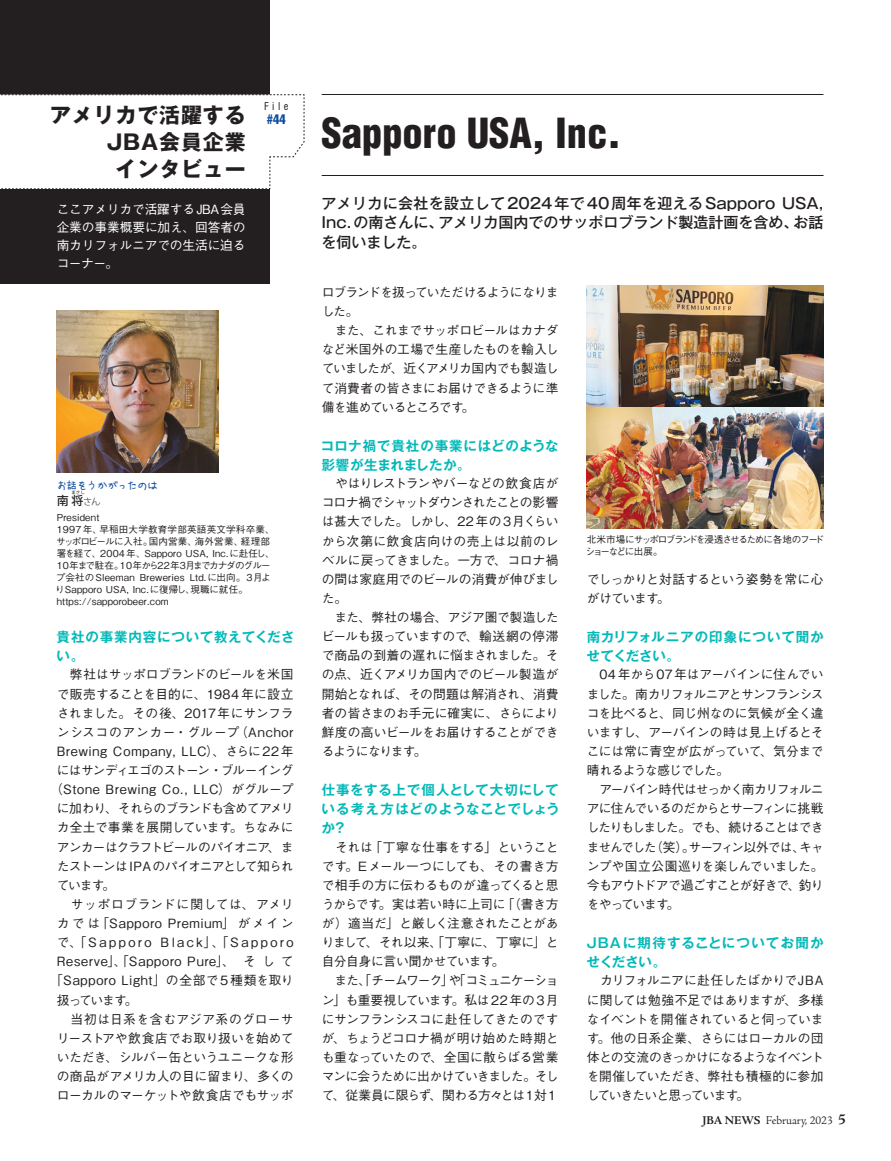
<style>
.page{position:relative;width:891px;height:1161px;background:#fff}
.page>*{position:absolute;margin:0;border:0;box-sizing:border-box;transform-origin:0 0}
.t1{font:900 condensed 40.5px "Helvetica LT Std";color:#231f20}
.t2{font:700 21px/27px "Gothic MB101 Pro";letter-spacing:.04em;color:#231f20;text-align:right}
.t3{font:500 15px/19.5px "Gothic MB101 Pro";color:#231f20;text-align:justify}
.t4{font:700 13.5px/19.2px "Gothic MB101 Pro De";letter-spacing:.05em;color:#03b9b8}
.t5{font:700 13.5px/19.2px "Gothic MB101 Pro De";letter-spacing:.075em;color:#03b9b8}
.t6{font:13.5px "Helvetica LT Std Comp";color:#0d4da1}
.t7{font:500 12.75px/19.2px "Gothic BBB Pro";letter-spacing:-.035em;color:#231f20}
.t8{font:500 12.75px/19.2px "Gothic BBB Pro";letter-spacing:-.06em;color:#231f20}
.t9{font:500 12.75px/18px "Gothic BBB Pro";letter-spacing:-.015em;color:#fff;text-align:justify}
.t10{font:500 12.75px "Gothic BBB Pro";letter-spacing:.065em;color:#231f20}
.t11{font:500 12.75px "Gothic BBB Pro";letter-spacing:.06em;color:#231f20}
.t12{font:500 12.75px "Gothic BBB Pro";letter-spacing:.04em;color:#231f20}
.t13{font:500 12.75px "Gothic BBB Pro";letter-spacing:.2em;color:#231f20}
.t14{font:500 12.75px "Gothic BBB Pro";letter-spacing:.05em;color:#231f20}
.t15{font:500 12.75px "Gothic BBB Pro";letter-spacing:.055em;color:#231f20}
.t16{font:500 12.75px "Gothic BBB Pro";letter-spacing:-.065em;color:#231f20}
.t17{font:500 12.75px "Gothic BBB Pro";letter-spacing:.01em;color:#231f20}
.t18{font:500 12.75px "Gothic BBB Pro";letter-spacing:-.005em;color:#231f20}
.t19{font:500 12.75px "Gothic BBB Pro";letter-spacing:-.055em;color:#231f20}
.t20{font:500 12.75px "Gothic BBB Pro";letter-spacing:-.07em;color:#231f20}
.t21{font:500 12.75px "Gothic BBB Pro";letter-spacing:-.075em;color:#231f20}
.t22{font:500 12.75px "Gothic BBB Pro";letter-spacing:-.01em;color:#231f20}
.t23{font:500 12.75px "Gothic BBB Pro";letter-spacing:.035em;color:#231f20}
.t24{font:500 12.75px "Gothic BBB Pro";letter-spacing:.025em;color:#231f20}
.t25{font:300 12px "Adobe Jenson Pro";color:#231f20}
.t26{font:500 12px "Koz Go Pro";color:#231f20}
.t27{font:10.5px "aquafont";letter-spacing:-.04em;color:#0d4da1}
.t28{font:condensed 10.5px "Helvetica LT Std";color:#231f20}
.t29{font:500 9.6px/12px "Gothic BBB Pro";letter-spacing:.02em;color:#231f20}
.t30{font:500 9.6px/12px "Gothic BBB Pro";letter-spacing:-.13em;color:#231f20}
.t31{font:300 9px "Koz Go Pro";color:#231f20}
.t32{font:500 4.5px "Koz Go Pro";color:#231f20}
.s1{font-weight:700}
.s2{font-weight:700;font-size:15px}
</style>
<div class="page">
<div style="left:0;top:0;width:270px;height:284px;background:#231f20"></div>
<div style="left:0;top:94px;width:305px;height:96px;background:#fff"></div>
<hr style="left:322px;top:94px;width:502px;height:1px;background:#231f20">
<hr style="left:322px;top:175px;width:502px;height:1px;background:#231f20">
<img style="left:57px;top:310px;width:162px;height:162px">
<img style="left:587px;top:286px;width:236px;height:243px">
<h2 class="t2" style="left:50px;top:99px;width:197px">アメリカで活躍する<br>JBA会員企業<br>インタビュー</h2>
<p class="t28" style="left:264px;top:100px;width:26px">File</p>
<p class="t6" style="left:267px;top:111px;width:20px">#44</p>
<p class="t9" style="left:57px;top:198px;width:191px">ここアメリカで活躍するJBA会員企業の事業概要に加え、回答者の南カリフォルニアでの生活に迫るコーナー。</p>
<p class="t27" style="left:57px;top:480px;width:103px">お話をうかがったのは</p>
<p class="t26" style="left:57px;top:493px;width:28px">南 将</p>
<p class="t32" style="left:71px;top:489px;width:15px">まさし</p>
<p class="t31" style="left:83px;top:496px;width:19px">さん</p>
<p class="t29" style="left:55px;top:511px;width:221px">President<br>1997年、早稲田大学教育学部英語英文学科卒業、サッポロビールに入社。国内営業、海外営業、経理部署を経て、2004年、Sapporo USA, Inc.に赴任し、<br>10年まで駐在。10年から22年3月までカナダのグループ会社のSleeman Breweries Ltd.に出向。3月よりSapporo USA, Inc.に復帰し、現職に就任。https://sapporobeer.com</p>
<p class="t4" style="left:57px;top:625px;width:239px">貴社の事業内容について教えてください。</p>
<p class="t7" style="left:57px;top:663px;width:238px">　弊社はサッポロブランドのビールを米国</p>
<p class="t17" style="left:57px;top:684px;width:238px">で販売することを目的に、1984年に設立</p>
<p class="t18" style="left:57px;top:703px;width:238px">されました。その後、2017年にサンフラ</p>
<p class="t15" style="left:57px;top:722px;width:238px">ンシスコのアンカー・グループ（Anchor</p>
<p class="t11" style="left:57px;top:741px;width:238px">Brewing Company, LLC）、さらに22年</p>
<p class="t19" style="left:57px;top:760px;width:238px">にはサンディエゴのストーン・ブルーイング</p>
<p class="t12" style="left:50px;top:779px;width:245px">（Stone Brewing Co., LLC）がグループ</p>
<p class="t20" style="left:57px;top:798px;width:238px">に加わり、それらのブランドも含めてアメリ</p>
<p class="t7" style="left:57px;top:816px;width:238px">カ全土で事業を展開しています。ちなみに</p>
<p class="t21" style="left:57px;top:837px;width:238px">アンカーはクラフトビールのパイオニア、ま</p>
<p class="t16" style="left:57px;top:856px;width:238px">たストーンは IPAのパイオニアとして知られ</p>
<p class="t7" style="left:57px;top:874px;width:60px">ています。</p>
<p class="t23" style="left:57px;top:894px;width:238px">　サッポロブランドに関しては、アメリ</p>
<p class="t10" style="left:57px;top:913px;width:238px">カでは「Sapporo Premium」がメイン</p>
<p class="t13" style="left:57px;top:932px;width:238px">で、「Sapporo Black」、「Sapporo</p>
<p class="t10" style="left:57px;top:951px;width:238px">Reserve」、「Sapporo Pure」、 そして</p>
<p class="t14" style="left:50px;top:970px;width:245px">「Sapporo Light」の全部で５種類を取り</p>
<p class="t7" style="left:57px;top:989px;width:83px">扱っています。</p>
<p class="t24" style="left:57px;top:1009px;width:238px">　当初は日系を含むアジア系のグローサ</p>
<p class="t7" style="left:57px;top:1027px;width:238px">リーストアや飲食店でお取り扱いを始めて</p>
<p class="t7" style="left:57px;top:1046px;width:238px">いただき、シルバー缶というユニークな形</p>
<p class="t22" style="left:57px;top:1066px;width:238px">の商品がアメリカ人の目に留まり、多くの</p>
<p class="t7" style="left:57px;top:1084px;width:238px">ローカルのマーケットや飲食店でもサッポ</p>
<h1 class="t1" style="left:322px;top:108px;width:301px">Sapporo USA, Inc.</h1>
<p class="t3" style="left:322px;top:192px;width:503px">アメリカに会社を設立して2024年で40周年を迎えるSapporo USA, Inc.の南さんに、アメリカ国内でのサッポロブランド製造計画を含め、お話を伺いました。</p>
<p class="t7" style="left:322px;top:281px;width:238px">ロブランドを扱っていただけるようになりました。<br>　また、これまでサッポロビールはカナダなど米国外の工場で生産したものを輸入していましたが、近くアメリカ国内でも製造して消費者の皆さまにお届けできるように準備を進めているところです。</p>
<p class="t4" style="left:321px;top:434px;width:239px">コロナ禍で貴社の事業にはどのような影響が生まれましたか。</p>
<p class="t7" style="left:322px;top:472px;width:238px">　やはりレストランやバーなどの飲食店がコロナ禍でシャットダウンされたことの影響は甚大でした。しかし、22年の3月くらいから次第に飲食店向けの売上は以前のレベルに戻ってきました。一方で、コロナ禍の間は家庭用でのビールの消費が伸びました。<br>　また、弊社の場合、アジア圏で製造したビールも扱っていますので、輸送網の停滞で商品の到着の遅れに悩まされました。その点、近くアメリカ国内でのビール製造が開始となれば、その問題は解消され、消費者の皆さまのお手元に確実に、さらにより鮮度の高いビールをお届けすることができるようになります。</p>
<p class="t4" style="left:321px;top:778px;width:240px;text-align:justify">仕事をする上で個人として大切にしている考え方はどのようなことでしょうか？</p>
<p class="t7" style="left:322px;top:836px;width:238px">　それは「丁寧な仕事をする」ということです。Eメール一つにしても、その書き方で相手の方に伝わるものが違ってくると思うからです。実は若い時に上司に「（書き方が）適当だ」と厳しく注意されたことがありまして、それ以来、「丁寧に、丁寧に」と自分自身に言い聞かせています。<br>　また、「チームワーク」や「コミュニケーション」も重要視しています。私は22年の 3月にサンフランシスコに赴任してきたのですが、ちょうどコロナ禍が明け始めた時期とも重なっていたので、全国に散らばる営業マンに会うために出かけていきました。そして、従業員に限らず、関わる方々とは１対１</p>
<p class="t30" style="left:585px;top:532px;width:240px">北米市場にサッポロブランドを浸透させるために各地のフードショーなどに出展。</p>
<p class="t7" style="left:587px;top:568px;width:238px">でしっかりと対話するという姿勢を常に心がけています。</p>
<p class="t4" style="left:587px;top:625px;width:238px">南カリフォルニアの印象について聞かせてください。</p>
<p class="t8" style="left:587px;top:663px;width:238px">　04年から07年はアーバインに住んでいました。南カリフォルニアとサンフランシスコを比べると、同じ州なのに気候が全く違いますし、アーバインの時は見上げるとそこには常に青空が広がっていて、気分まで晴れるような感じでした。<br>　アーバイン時代はせっかく南カリフォルニアに住んでいるのだからとサーフィンに挑戦したりもしました。でも、続けることはできませんでした（笑）。サーフィン以外では、キャンプや国立公園巡りを楽しんでいました。今もアウトドアで過ごすことが好きで、釣りをやっています。</p>
<p class="t5" style="left:587px;top:931px;width:238px">JBAに期待することについてお聞かせください。</p>
<p class="t7" style="left:587px;top:969px;width:238px;text-align:justify">　カリフォルニアに赴任したばかりでJBAに関しては勉強不足ではありますが、多様なイベントを開催されていると伺っています。他の日系企業、さらにはローカルの団体との交流のきっかけになるようなイベントを開催していただき、弊社も積極的に参加していきたいと思っています。</p>
<p class="t25" style="left:702px;top:1113px;width:145px"><span class="s1">JBA NEWS</span> February, 2023 <span class="s2">5</span></p>
</div>
